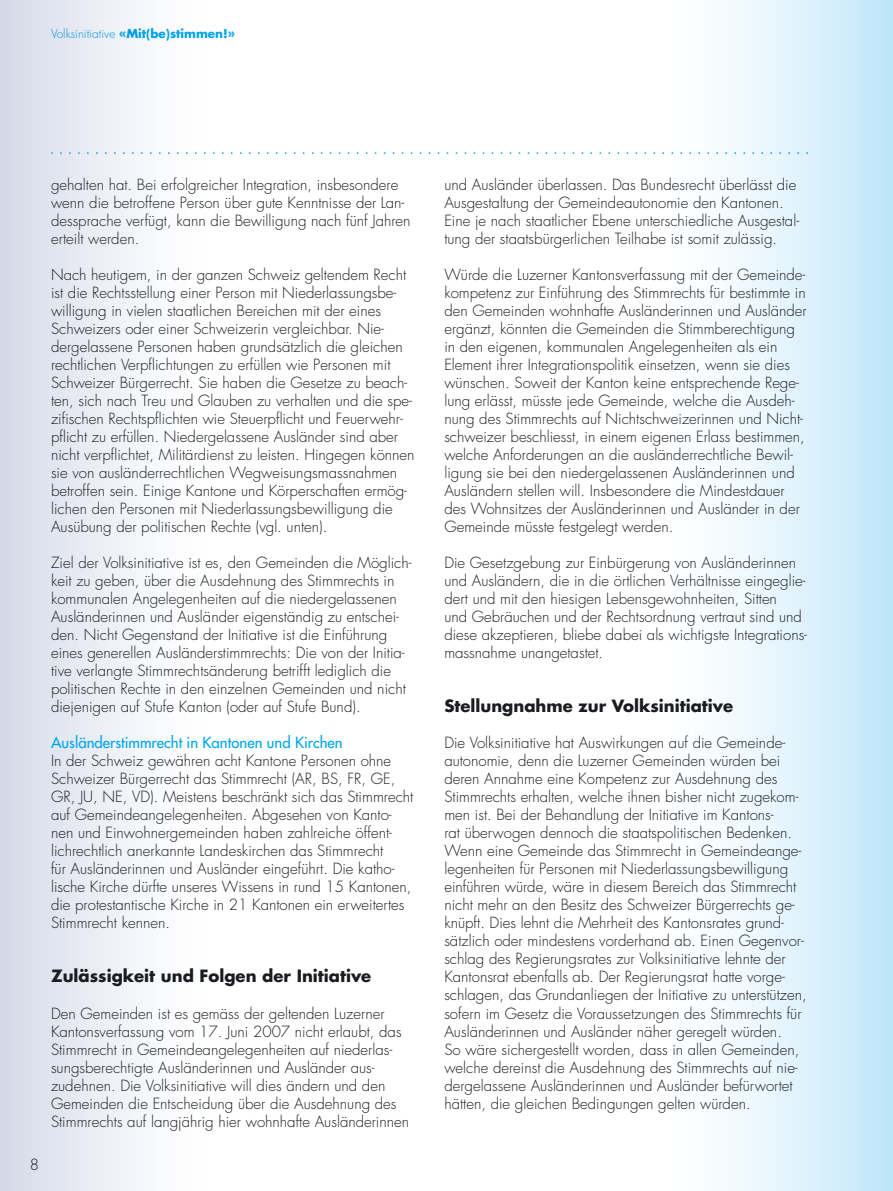
<style>
.page{position:relative;width:893px;height:1191px;background:#fff}
.page>*{position:absolute;margin:0;border:0;box-sizing:border-box;transform-origin:0 0}
.t1{font:700 16.5px "Futura";color:#1b1c20}
.t2{font:300 15px/18px "Futura";color:#1b1c20}
.t3{font:15px "Futura";color:#00a6eb}
.t4{font:700 12px "Futura";color:#00a6eb}
.s1{font-weight:300}
</style>
<div class="page">
<div style="left:647px;top:0;width:246px;height:1191px;background:linear-gradient(to right,#fff,#c3e7fa)"></div>
<div style="left:0;top:0;width:228px;height:1191px;background:linear-gradient(to right,#d6dbe9,#fff)"></div>
<svg style="left:51px;top:152px;width:757px;height:2px"></svg>
<p class="t4" style="left:51px;top:25px;width:186px"><span class="s1">Volksinitiative</span> «Mit(be)stimmen!»</p>
<p class="t2" style="left:51px;top:176px;width:361px">gehalten hat. Bei erfolgreicher Integration, insbesondere wenn die betroffene Person über gute Kenntnisse der Lan&shy;dessprache verfügt, kann die Bewilligung nach fünf Jahren erteilt werden.</p>
<p class="t2" style="left:51px;top:266px;width:365px">Nach heutigem, in der ganzen Schweiz geltendem Recht ist die Rechtsstellung einer Person mit Niederlassungsbe&shy;willigung in vielen staatlichen Bereichen mit der eines Schweizers oder einer Schweizerin vergleichbar. Nie&shy;dergelassene Personen haben grundsätzlich die gleichen rechtlichen Verpflichtungen zu erfüllen wie Personen mit Schweizer Bürgerrecht. Sie haben die Gesetze zu beach&shy;ten, sich nach Treu und Glauben zu verhalten und die spe&shy;zifischen Rechtspflichten wie Steuerpflicht und Feuerwehr&shy;pflicht zu erfüllen. Niedergelassene Ausländer sind aber nicht verpflichtet, Militärdienst zu leisten. Hingegen können sie von ausländerrechtlichen Wegweisungsmassnahmen betroffen sein. Einige Kantone und Körperschaften ermög&shy;lichen den Personen mit Niederlassungsbewilligung die Ausübung der politischen Rechte (vgl. unten).</p>
<p class="t2" style="left:51px;top:554px;width:362px">Ziel der Volksinitiative ist es, den Gemeinden die Möglich&shy;keit zu geben, über die Ausdehnung des Stimmrechts in kommunalen Angelegenheiten auf die niedergelassenen Ausländerinnen und Ausländer eigenständig zu entschei&shy;den. Nicht Gegenstand der Initiative ist die Einführung eines generellen Ausländerstimmrechts: Die von der Initia&shy;tive verlangte Stimmrechtsänderung betrifft lediglich die politischen Rechte in den einzelnen Gemeinden und nicht diejenigen auf Stufe Kanton (oder auf Stufe Bund).</p>
<p class="t3" style="left:51px;top:733px;width:293px">Ausländerstimmrecht in Kantonen und Kirchen</p>
<p class="t2" style="left:51px;top:752px;width:364px">In der Schweiz gewähren acht Kantone Personen ohne Schweizer Bürgerrecht das Stimmrecht (AR, BS, FR, GE, GR, JU, NE, VD). Meistens beschränkt sich das Stimmrecht auf Gemeindeangelegenheiten. Abgesehen von Kanto&shy;nen und Einwohnergemeinden haben zahlreiche öffent&shy;lichrechtlich anerkannte Landeskirchen das Stimmrecht<br>für Ausländerinnen und Ausländer eingeführt. Die katho&shy;lische Kirche dürfte unseres Wissens in rund 15 Kantonen, die protestantische Kirche in 21 Kantonen ein erweitertes Stimmrecht kennen.</p>
<p class="t2" style="left:30px;top:1155px;width:11px">8</p>
<p class="t1" style="left:51px;top:964px;width:322px">Zulässigkeit und Folgen der Initiative</p>
<p class="t2" style="left:51px;top:1004px;width:360px">Den Gemeinden ist es gemäss der geltenden Luzerner Kantonsverfassung vom 17. Juni 2007 nicht erlaubt, das Stimmrecht in Gemeindeangelegenheiten auf niederlas&shy;sungsberechtigte Ausländerinnen und Ausländer aus&shy;zudehnen. Die Volksinitiative will dies ändern und den Gemeinden die Entscheidung über die Ausdehnung des Stimmrechts auf langjährig hier wohnhafte Ausländerinnen</p>
<p class="t2" style="left:444px;top:176px;width:356px">und Ausländer überlassen. Das Bundesrecht überlässt die Ausgestaltung der Gemeindeautonomie den Kantonen.<br>Eine je nach staatlicher Ebene unterschiedliche Ausgestal&shy;tung der staatsbürgerlichen Teilhabe ist somit zulässig.</p>
<p class="t2" style="left:444px;top:266px;width:364px">Würde die Luzerner Kantonsverfassung mit der Gemeinde&shy;kompetenz zur Einführung des Stimmrechts für bestimmte in den Gemeinden wohnhafte Ausländerinnen und Ausländer ergänzt, könnten die Gemeinden die Stimmberechtigung in den eigenen, kommunalen Angelegenheiten als ein Element ihrer Integrationspolitik einsetzen, wenn sie dies wünschen. Soweit der Kanton keine entsprechende Rege&shy;lung erlässt, müsste jede Gemeinde, welche die Ausdeh&shy;nung des Stimmrechts auf Nichtschweizerinnen und Nicht&shy;schweizer beschliesst, in einem eigenen Erlass bestimmen, welche Anforderungen an die ausländerrechtliche Bewil&shy;ligung sie bei den niedergelassenen Ausländerinnen und Ausländern stellen will. Insbesondere die Mindestdauer des Wohnsitzes der Ausländerinnen und Ausländer in der Gemeinde müsste festgelegt werden.</p>
<p class="t2" style="left:444px;top:554px;width:364px">Die Gesetzgebung zur Einbürgerung von Ausländerinnen und Ausländern, die in die örtlichen Verhältnisse eingeglie&shy;dert und mit den hiesigen Lebensgewohnheiten, Sitten<br>und Gebräuchen und der Rechtsordnung vertraut sind und diese akzeptieren, bliebe dabei als wichtigste Integrations&shy;massnahme unangetastet.</p>
<p class="t1" style="left:444px;top:694px;width:290px">Stellungnahme zur Volksinitiative</p>
<p class="t2" style="left:444px;top:734px;width:364px">Die Volksinitiative hat Auswirkungen auf die Gemeinde&shy;autonomie, denn die Luzerner Gemeinden würden bei deren Annahme eine Kompetenz zur Ausdehnung des Stimmrechts erhalten, welche ihnen bisher nicht zugekom&shy;men ist. Bei der Behandlung der Initiative im Kantons-<br>rat überwogen dennoch die staatspolitischen Bedenken.<br>Wenn eine Gemeinde das Stimmrecht in Gemeindeange&shy;legenheiten für Personen mit Niederlassungsbewilligung einführen würde, wäre in diesem Bereich das Stimmrecht nicht mehr an den Besitz des Schweizer Bürgerrechts ge&shy;knüpft. Dies lehnt die Mehrheit des Kantonsrates grund&shy;sätzlich oder mindestens vorderhand ab. Einen Gegenvor&shy;schlag des Regierungsrates zur Volksinitiative lehnte der Kantonsrat ebenfalls ab. Der Regierungsrat hatte vorge&shy;schlagen, das Grundanliegen der Initiative zu unterstützen, sofern im Gesetz die Voraussetzungen des Stimmrechts für Ausländerinnen und Ausländer näher geregelt würden.<br>So wäre sichergestellt worden, dass in allen Gemeinden, welche dereinst die Ausdehnung des Stimmrechts auf nie&shy;dergelassene Ausländerinnen und Ausländer befürwortet hätten, die gleichen Bedingungen gelten würden.</p>
</div>
